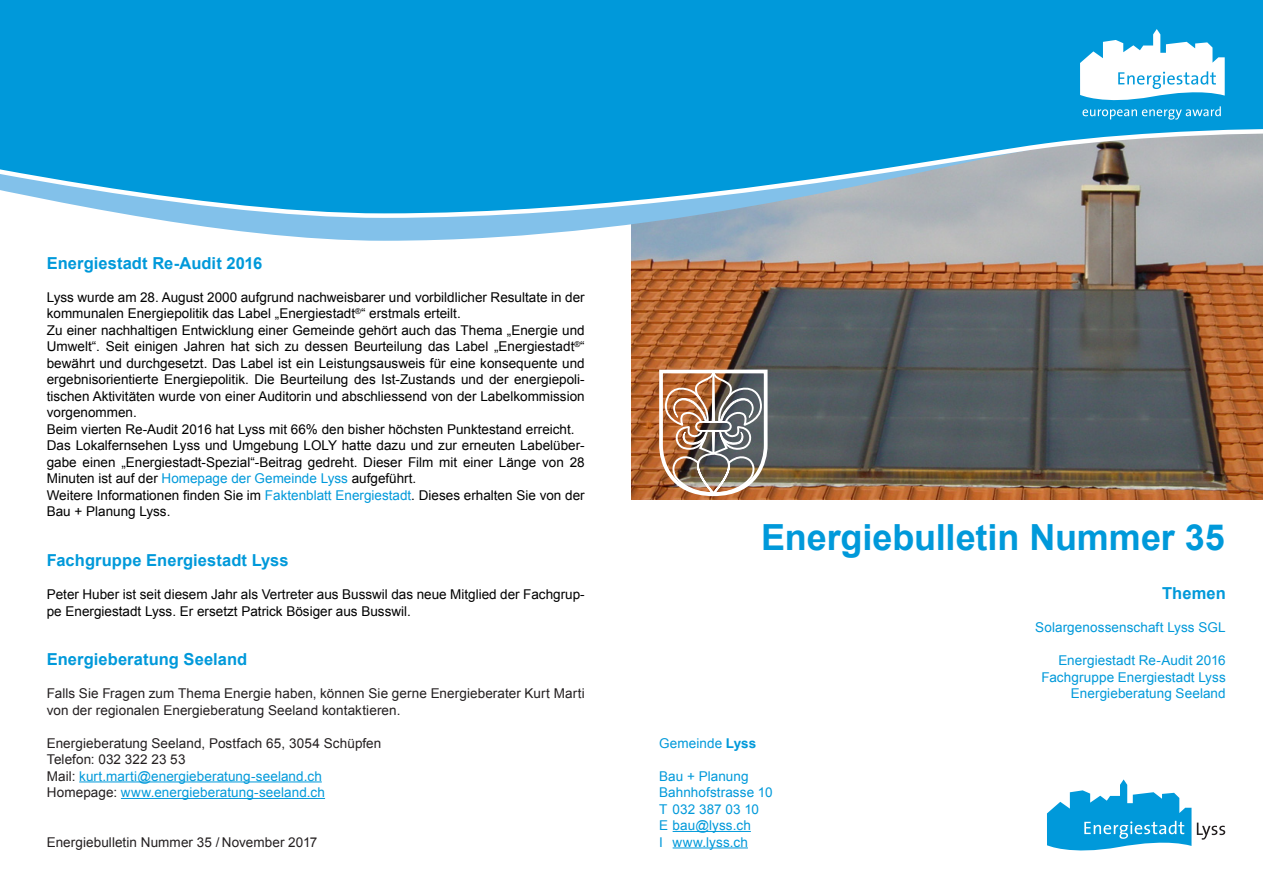
<style>
.page{position:relative;width:1263px;height:893px;background:#fff}
.page>*{position:absolute;margin:0;border:0;box-sizing:border-box;transform-origin:0 0}
.t1{font:700 36px "Arial";letter-spacing:-.005em;color:#0099da}
.Untertitel_Blau_link{font:700 16.5px "Arial";letter-spacing:.005em;color:#0099da}
.Untertitel_Blau_rech{font:700 16.5px "Arial";letter-spacing:.005em;color:#0099da}
.Untertitel_Blau_link-2{font:13.5px/16.5px "Arial";color:#000}
.Gundtext_schwarz_lin{font:13.5px/16.5px "Arial";letter-spacing:.005em;color:#231f20}
.Grundtext_Blau_recht{font:13.5px "Arial";letter-spacing:.005em;color:#0099da}
.Gundtext_schwarz_lin-2{font:13.5px "Arial";letter-spacing:.005em;color:#0099da}
.Gemeinde_Lyss{font:13.5px "Arial";letter-spacing:.005em;color:#0099da}
.s1{color:#0099da}
.s2{color:#231f20}
.s3{font-weight:700}
</style>
<div class="page">
<hr style="left:79px;top:781px;width:243px;height:1px;background:#0099da">
<hr style="left:121px;top:798px;width:204px;height:1px;background:#0099da">
<img style="left:631px;top:241px;width:632px;height:259px">
<img style="left:659px;top:370px;width:109px;height:126px">
<div style="left:695px;top:421px;width:37px;height:11px;border:2px solid #fff;border-radius:5px"></div>
<svg style="left:161px;top:220px;width:1102px;height:21px;background:#a9bfce"></svg>
<svg style="left:0;top:0;width:1263px;height:220px;background:#21a0d6"></svg>
<svg style="left:1080px;top:29px;width:145px;height:91px"></svg>
<svg style="left:1047px;top:779px;width:144px;height:72px"></svg>
<svg style="left:1197px;top:823px;width:28px;height:17px"></svg>
<hr style="left:673px;top:831px;width:78px;height:1px;background:#0099da">
<hr style="left:673px;top:847px;width:75px;height:1px;background:#0099da">
<p class="Untertitel_Blau_link" style="left:47px;top:252px;width:217px">Energiestadt Re-Audit 2016</p>
<p class="Untertitel_Blau_link-2" style="left:47px;top:289px;width:539px">Lyss wurde am 28. August 2000 aufgrund nachweisbarer und vorbildlicher Resultate in der kommunalen Energiepolitik das Label „Energiestadt<sup>®</sup>“ erstmals erteilt.</p>
<p class="Untertitel_Blau_link-2" style="left:47px;top:322px;width:539px;text-align:justify">Zu einer nachhaltigen Entwicklung einer Gemeinde gehört auch das Thema „Energie und Umwelt“. Seit einigen Jahren hat sich zu dessen Beurteilung das Label „Energiestadt<sup>®</sup>“ bewährt und durchgesetzt. Das Label ist ein Leistungsausweis für eine konsequente und ergebnisorientierte Energiepolitik. Die Beurteilung des Ist-Zustands und der energiepoli&shy;tischen Aktivitäten wurde von einer Auditorin und abschliessend von der Labelkommission vorgenommen.</p>
<p class="Untertitel_Blau_link-2" style="left:47px;top:421px;width:529px">Beim vierten Re-Audit 2016 hat Lyss mit 66% den bisher höchsten Punktestand erreicht.</p>
<p class="Untertitel_Blau_link-2" style="left:47px;top:438px;width:539px;text-align:justify">Das Lokalfernsehen Lyss und Umgebung LOLY hatte dazu und zur erneuten Labelüber&shy;gabe einen „Energiestadt-Spezial“-Beitrag gedreht. Dieser Film mit einer Länge von 28<br>Minuten ist auf der <span class="s1">Homepage der Gemeinde Lyss</span> aufgeführt.</p>
<p class="Untertitel_Blau_link-2" style="left:47px;top:487px;width:539px">Weitere Informationen finden Sie im <span class="s1">Faktenblatt Energiestadt</span>. Dieses erhalten Sie von der<br>Bau + Planung Lyss.</p>
<p class="Untertitel_Blau_link" style="left:47px;top:549px;width:243px">Fachgruppe Energiestadt Lyss</p>
<p class="Untertitel_Blau_link-2" style="left:47px;top:586px;width:539px">Peter Huber ist seit diesem Jahr als Vertreter aus Busswil das neue Mitglied der Fachgrup&shy;pe Energiestadt Lyss. Er ersetzt Patrick Bösiger aus Busswil.</p>
<p class="Untertitel_Blau_link" style="left:47px;top:648px;width:202px">Energieberatung Seeland</p>
<p class="Gundtext_schwarz_lin" style="left:47px;top:685px;width:539px">Falls Sie Fragen zum Thema Energie haben, können Sie gerne Energieberater Kurt Marti von der regionalen Energieberatung Seeland kontaktieren.</p>
<p class="Gundtext_schwarz_lin" style="left:47px;top:735px;width:336px">Energieberatung Seeland, Postfach 65, 3054 Schüpfen</p>
<p class="Gundtext_schwarz_lin" style="left:47px;top:751px;width:140px">Telefon: 032 322 23 53</p>
<p class="Gundtext_schwarz_lin-2" style="left:47px;top:767px;width:277px"><span class="s2">Mail:</span> kurt.marti@energieberatung-seeland.ch</p>
<p class="Gundtext_schwarz_lin-2" style="left:47px;top:783px;width:280px"><span class="s2">Homepage:</span> www.energieberatung-seeland.ch</p>
<p class="Gundtext_schwarz_lin" style="left:47px;top:834px;width:272px">Energiebulletin Nummer 35 / November 2017</p>
<p class="t1" style="left:761px;top:513px;width:465px">Energiebulletin Nummer 35</p>
<p class="Gemeinde_Lyss" style="left:659px;top:734px;width:99px">Gemeinde <span class="s3">Lyss</span></p>
<p class="Gemeinde_Lyss" style="left:659px;top:767px;width:91px">Bau + Planung</p>
<p class="Gemeinde_Lyss" style="left:659px;top:783px;width:115px">Bahnhofstrasse 10</p>
<p class="Gemeinde_Lyss" style="left:659px;top:800px;width:101px">T 032 387 03 10</p>
<p class="Gemeinde_Lyss" style="left:659px;top:816px;width:93px">E bau@lyss.ch</p>
<p class="Gemeinde_Lyss" style="left:659px;top:833px;width:90px">I www.lyss.ch</p>
<p class="Untertitel_Blau_rech" style="left:1162px;top:582px;width:65px">Themen</p>
<p class="Grundtext_Blau_recht" style="left:1035px;top:618px;width:192px">Solargenossenschaft Lyss SGL</p>
<p class="Grundtext_Blau_recht" style="left:1058px;top:651px;width:169px">Energiestadt Re-Audit 2016</p>
<p class="Grundtext_Blau_recht" style="left:1041px;top:668px;width:186px">Fachgruppe Energiestadt Lyss</p>
<p class="Grundtext_Blau_recht" style="left:1071px;top:684px;width:156px">Energieberatung Seeland</p>
</div>
